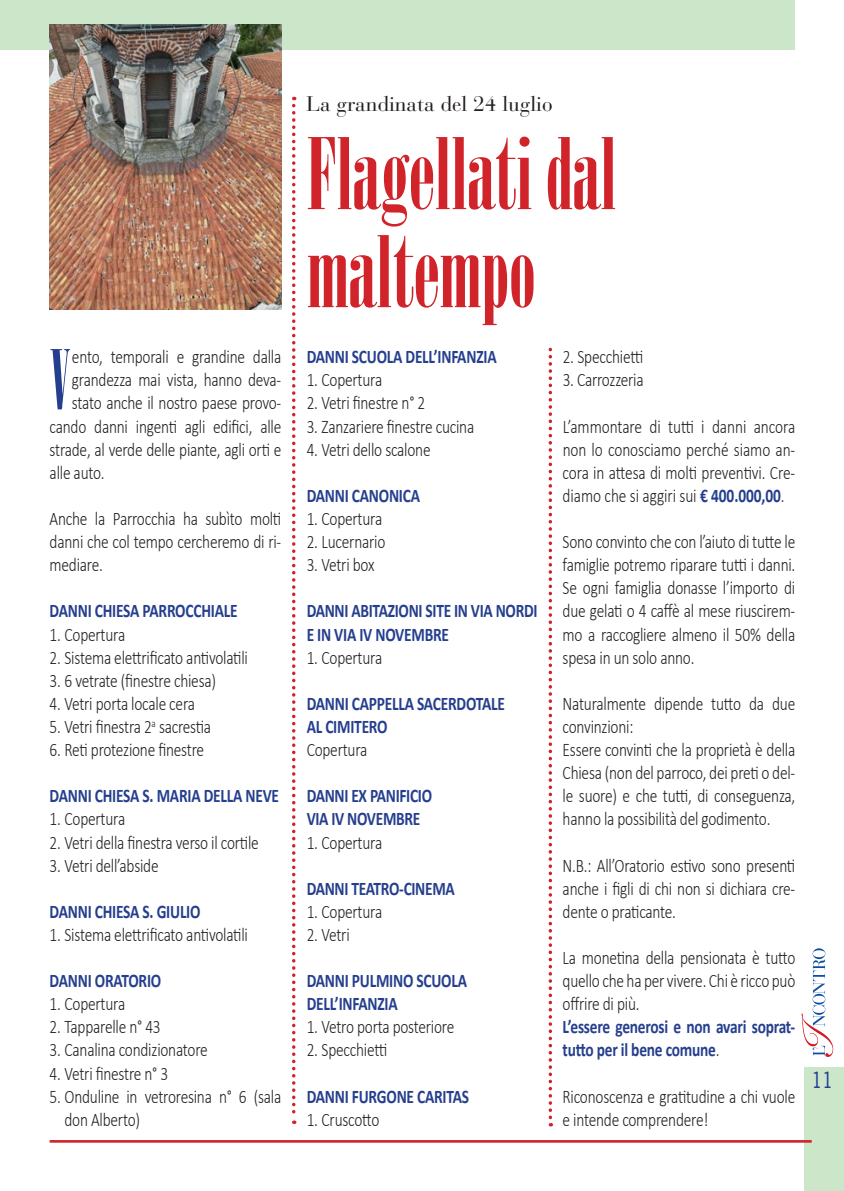
<style>
.page{position:relative;width:844px;height:1191px;background:#fff}
.page>*{position:absolute;margin:0;border:0;box-sizing:border-box;transform-origin:0 0}
.t1{font:98px/98px "Onyx MT Std";letter-spacing:-.005em;color:#d1232a}
.t2{font:82.08px "Onyx MT Std";color:#253f8e;scale:.85 1}
.t3{font:21px "Bauer Bodoni Std";color:#231f20}
.t4{font:21px "News Gothic Std";color:#253f8e;scale:.9 1}
.t5{font:300 19.25px/23.1px "Calibri";letter-spacing:-.015em;color:#231f20;text-align:justify;scale:.8 1}
.t6{font:700 19.25px/23.1px "Calibri";letter-spacing:-.015em;color:#253f8e;scale:.8 1}
.s1{font-weight:700;color:#253f8e}
.s2{font-weight:300;color:#231f20}
</style>
<div class="page">
<div style="left:0;top:0;width:794px;height:50px;background:#cce6ca"></div>
<div style="left:804px;top:1067px;width:39px;height:124px;background:#cce6ca"></div>
<svg style="left:801px;top:948px;width:32px;height:109px"></svg>
<hr style="left:50px;top:1140px;width:761px;height:2px;background:#d1232a">
<svg style="left:292px;top:97px;width:3px;height:1027px"></svg>
<svg style="left:548px;top:347px;width:4px;height:779px"></svg>
<img style="left:50px;top:25px;width:231px;height:284px">
<h2 class="t2" style="left:50px;top:333px;width:25px">V</h2>
<p class="t5" style="left:72px;top:344px;width:263px">ento, temporali e grandine dalla</p>
<p class="t5" style="left:72px;top:367px;width:263px">grandezza mai vista, hanno deva-</p>
<p class="t5" style="left:72px;top:390px;width:263px">stato anche il nostro paese provo-</p>
<p class="t5" style="left:50px;top:414px;width:291px">cando danni ingenti agli edifici, alle</p>
<p class="t5" style="left:50px;top:437px;width:291px">strade, al verde delle piante, agli orti e</p>
<p class="t5" style="left:50px;top:460px;width:70px">alle auto.</p>
<p class="t5" style="left:50px;top:506px;width:291px">Anche la Parrocchia ha subìto molti danni che col tempo cercheremo di ri&shy;mediare.</p>
<p class="t6" style="left:50px;top:599px;width:236px">DANNI CHIESA PARROCCHIALE</p>
<p class="t5" style="left:50px;top:621px;width:96px">1. Copertura</p>
<p class="t5" style="left:50px;top:645px;width:249px">2. Sistema elettrificato antivolatili</p>
<p class="t5" style="left:50px;top:668px;width:209px">3. 6 vetrate (finestre chiesa)</p>
<p class="t5" style="left:50px;top:691px;width:183px">4. Vetri porta locale cera</p>
<p class="t5" style="left:50px;top:714px;width:203px">5. Vetri finestra 2<sup>a</sup> sacrestia</p>
<p class="t5" style="left:50px;top:737px;width:194px">6. Reti protezione finestre</p>
<p class="t6" style="left:50px;top:784px;width:288px">DANNI CHIESA S. MARIA DELLA NEVE</p>
<p class="t5" style="left:50px;top:806px;width:96px">1. Copertura</p>
<p class="t5" style="left:50px;top:829px;width:263px">2. Vetri della finestra verso il cortile</p>
<p class="t5" style="left:50px;top:852px;width:138px">3. Vetri dell’abside</p>
<p class="t6" style="left:50px;top:900px;width:190px">DANNI CHIESA S. GIULIO</p>
<p class="t5" style="left:50px;top:922px;width:249px">1. Sistema elettrificato antivolatili</p>
<p class="t6" style="left:50px;top:969px;width:141px">DANNI ORATORIO</p>
<p class="t5" style="left:50px;top:991px;width:96px">1. Copertura</p>
<p class="t5" style="left:50px;top:1014px;width:140px">2. Tapparelle n° 43</p>
<p class="t5" style="left:50px;top:1037px;width:199px">3. Canalina condizionatore</p>
<p class="t5" style="left:50px;top:1060px;width:150px">4. Vetri finestre n° 3</p>
<p class="t5" style="left:64px;top:1083px;width:272px;text-indent:-15px">5. Onduline in vetroresina n° 6 (sala don Alberto)</p>
<p class="t3" style="left:306px;top:91px;width:248px">La grandinata del 24 luglio</p>
<h1 class="t1" style="left:306px;top:129px;width:311px">Flagellati dal maltempo</h1>
<p class="t6" style="left:306px;top:345px;width:239px">DANNI SCUOLA DELL’INFANZIA</p>
<p class="t5" style="left:306px;top:367px;width:96px">1. Copertura</p>
<p class="t5" style="left:306px;top:390px;width:150px">2. Vetri finestre n° 2</p>
<p class="t5" style="left:306px;top:414px;width:211px">3. Zanzariere finestre cucina</p>
<p class="t5" style="left:306px;top:437px;width:156px">4. Vetri dello scalone</p>
<p class="t6" style="left:306px;top:484px;width:143px">DANNI CANONICA</p>
<p class="t5" style="left:306px;top:506px;width:96px">1. Copertura</p>
<p class="t5" style="left:306px;top:529px;width:100px">2. Lucernario</p>
<p class="t5" style="left:306px;top:552px;width:86px">3. Vetri box</p>
<p class="t6" style="left:306px;top:599px;width:290px">DANNI ABITAZIONI SITE IN VIA NORDI<br>E IN VIA IV NOVEMBRE</p>
<p class="t5" style="left:306px;top:645px;width:96px">1. Copertura</p>
<p class="t6" style="left:306px;top:692px;width:249px">DANNI CAPPELLA SACERDOTALE<br>AL CIMITERO</p>
<p class="t5" style="left:306px;top:737px;width:77px">Copertura</p>
<p class="t6" style="left:306px;top:784px;width:158px">DANNI EX PANIFICIO<br>VIA IV NOVEMBRE</p>
<p class="t5" style="left:306px;top:829px;width:96px">1. Copertura</p>
<p class="t6" style="left:306px;top:876px;width:187px">DANNI TEATRO-CINEMA</p>
<p class="t5" style="left:306px;top:899px;width:96px">1. Copertura</p>
<p class="t5" style="left:306px;top:922px;width:55px">2. Vetri</p>
<p class="t6" style="left:306px;top:969px;width:202px">DANNI PULMINO SCUOLA<br>DELL’INFANZIA</p>
<p class="t5" style="left:306px;top:1014px;width:186px">1. Vetro porta posteriore</p>
<p class="t5" style="left:306px;top:1037px;width:102px">2. Specchietti</p>
<p class="t6" style="left:306px;top:1084px;width:204px">DANNI FURGONE CARITAS</p>
<p class="t5" style="left:306px;top:1107px;width:92px">1. Cruscotto</p>
<p class="t5" style="left:562px;top:344px;width:102px">2. Specchietti</p>
<p class="t5" style="left:562px;top:367px;width:103px">3. Carrozzeria</p>
<p class="t5" style="left:562px;top:414px;width:292px">L’ammontare di tutti i danni ancora non lo conosciamo perché siamo an&shy;cora in attesa di molti preventivi. Cre&shy;diamo che si aggiri sui <span class="s1">€ 400.000,00</span>.</p>
<p class="t5" style="left:562px;top:529px;width:292px">Sono convinto che con l’aiuto di tutte le famiglie potremo riparare tutti i danni.<br>Se ogni famiglia donasse l’importo di due gelati o 4 caffè al mese riuscirem&shy;mo a raccogliere almeno il 50% della spesa in un solo anno.</p>
<p class="t5" style="left:562px;top:691px;width:292px;text-align:left">Naturalmente dipende tutto da due convinzioni:<br>Essere convinti che la proprietà è della Chiesa (non del parroco, dei preti o del&shy;le suore) e che tutti, di conseguenza, hanno la possibilità del godimento.</p>
<p class="t5" style="left:562px;top:852px;width:292px">N.B.: All’Oratorio estivo sono presenti anche i figli di chi non si dichiara cre&shy;dente o praticante.</p>
<p class="t5" style="left:562px;top:945px;width:292px">La monetina della pensionata è tutto quello che ha per vivere. Chi è ricco può offrire di più.</p>
<p class="t6" style="left:562px;top:1015px;width:292px">L’essere generosi e non avari soprat&shy;tutto per il bene comune<span class="s2">.</span></p>
<p class="t5" style="left:562px;top:1083px;width:292px">Riconoscenza e gratitudine a chi vuole e intende comprendere!</p>
<p class="t4" style="left:811px;top:1067px;width:26px">11</p>
</div>
